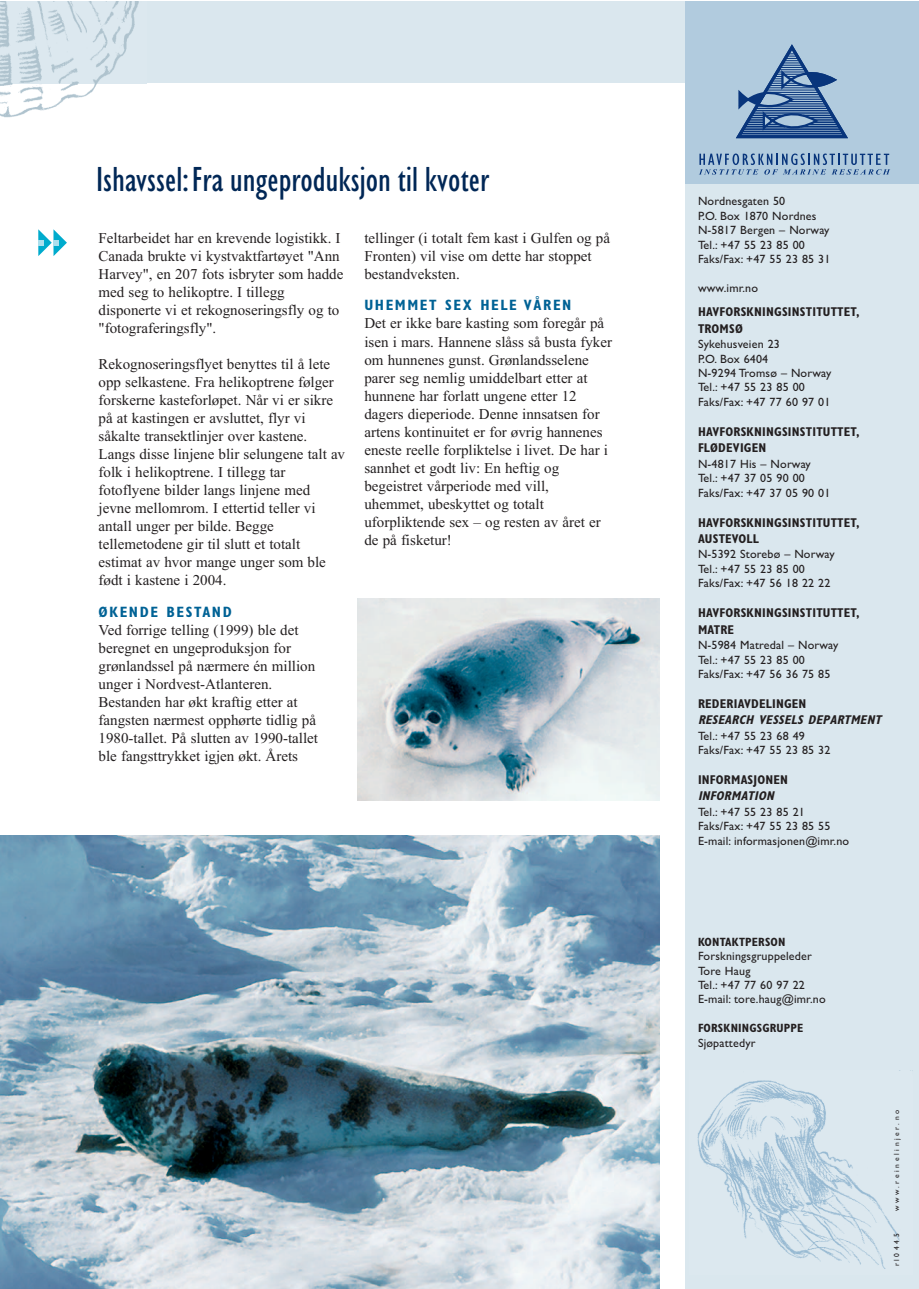
<style>
.page{position:relative;width:919px;height:1289px;background:#fff}
.page>*{position:absolute;margin:0;border:0;box-sizing:border-box;transform-origin:0 0}
.t1{font:condensed 36px "Gill Sans";color:#002756}
.t2{font:15px/18px "Times New Roman";color:#231f20}
.t3{font:700 condensed 15px "Gill Sans";letter-spacing:.105em;color:#006295}
.t4{font:700 condensed 12.75px/16.2px "Gill Sans";letter-spacing:.015em;color:#231f20}
.t5{font:italic 700 condensed 12.75px "Gill Sans";letter-spacing:.015em;color:#231f20}
.t6{font:12px/14.4px "Gill Sans";letter-spacing:.015em;color:#231f20}
.t7{font:700 condensed 12px "Gill Sans";letter-spacing:.015em;color:#231f20}
.t8{font:7.5px "Gill Sans";letter-spacing:.35em;color:#231f20}
</style>
<div class="page">
<img style="left:0;top:83px;width:147px;height:35px">
<div style="left:0;top:1px;width:918px;height:82px;background:#dae7ee"></div>
<img style="left:0;top:1px;width:139px;height:82px">
<div style="left:685px;top:184px;width:233px;height:1104px;background:#dae7ee"></div>
<img style="left:697px;top:1070px;width:214px;height:199px">
<div style="left:685px;top:1px;width:233px;height:183px;background:#b1cbde"></div>
<svg style="left:38px;top:229px;width:29px;height:27px"></svg>
<img style="left:0;top:835px;width:659px;height:453px">
<img style="left:357px;top:598px;width:302px;height:202px">
<svg style="left:736px;top:44px;width:112px;height:95px"></svg>
<svg style="left:699px;top:153px;width:191px;height:22px"></svg>
<h1 class="t1" style="left:96px;top:166px;width:394px">Ishavssel:Fra ungeproduksjon til kvoter</h1>
<p class="t2" style="left:99px;top:230px;width:246px">Feltarbeidet har en krevende logistikk. I Canada brukte vi kystvaktfartøyet "Ann Harvey", en 207 fots isbryter som hadde med seg to helikoptre. I tillegg disponerte vi et rekognoseringsfly og to "fotograferingsfly".</p>
<p class="t2" style="left:99px;top:356px;width:248px">Rekognoseringsflyet benyttes til å lete opp selkastene. Fra helikoptrene følger forskerne kasteforløpet. Når vi er sikre på at kastingen er avsluttet, flyr vi såkalte transektlinjer over kastene.<br>Langs disse linjene blir selungene talt av folk i helikoptrene. I tillegg tar fotoflyene bilder langs linjene med jevne mellomrom. I ettertid teller vi antall unger per bilde. Begge tellemetodene gir til slutt et totalt estimat av hvor mange unger som ble født i kastene i 2004.</p>
<p class="t3" style="left:99px;top:606px;width:135px">ØKENDE BESTAND</p>
<p class="t2" style="left:99px;top:622px;width:221px">Ved forrige telling (1999) ble det beregnet en ungeproduksjon for grønlandssel på nærmere én million unger i Nordvest-Atlanteren.<br>Bestanden har økt kraftig etter at fangsten nærmest opphørte tidlig på 1980-tallet. På slutten av 1990-tallet ble fangsttrykket igjen økt. Årets</p>
<p class="t2" style="left:364px;top:230px;width:247px">tellinger (i totalt fem kast i Gulfen og på<br>Fronten) vil vise om dette har stoppet bestandveksten.</p>
<p class="t3" style="left:364px;top:300px;width:208px">UHEMMET SEX HELE VÅREN</p>
<p class="t2" style="left:364px;top:316px;width:249px">Det er ikke bare kasting som foregår på isen i mars. Hannene slåss så busta fyker om hunnenes gunst. Grønlandsselene parer seg nemlig umiddelbart etter at hunnene har forlatt ungene etter 12 dagers dieperiode. Denne innsatsen for artens kontinuitet er for øvrig hannenes eneste reelle forpliktelse i livet. De har i sannhet et godt liv: En heftig og begeistret vårperiode med vill, uhemmet, ubeskyttet og totalt uforpliktende sex – og resten av året er de på fisketur!</p>
<p class="t6" style="left:698px;top:195px;width:134px">Nordnesgaten 50<br>P.O. Box 1870 Nordnes<br>N-5817 Bergen – Norway<br>Tel.: +47 55 23 85 00<br>Faks/Fax: +47 55 23 85 31</p>
<p class="t6" style="left:698px;top:282px;width:62px">www.imr.no</p>
<p class="t4" style="left:698px;top:305px;width:163px">HAVFORSKNINGSINSTITUTTET,<br>TROMSØ</p>
<p class="t6" style="left:698px;top:338px;width:135px">Sykehusveien 23<br>P.O. Box 6404<br>N-9294 Tromsø – Norway<br>Tel.: +47 55 23 85 00<br>Faks/Fax: +47 77 60 97 01</p>
<p class="t4" style="left:698px;top:425px;width:163px">HAVFORSKNINGSINSTITUTTET,<br>FLØDEVIGEN</p>
<p class="t6" style="left:698px;top:458px;width:134px">N-4817 His – Norway<br>Tel.: +47 37 05 90 00<br>Faks/Fax: +47 37 05 90 01</p>
<p class="t4" style="left:698px;top:515px;width:163px">HAVFORSKNINGSINSTITUTTET,<br>AUSTEVOLL</p>
<p class="t6" style="left:698px;top:548px;width:138px">N-5392 Storebø – Norway<br>Tel.: +47 55 23 85 00<br>Faks/Fax: +47 56 18 22 22</p>
<p class="t4" style="left:698px;top:606px;width:163px">HAVFORSKNINGSINSTITUTTET,<br>MATRE</p>
<p class="t6" style="left:698px;top:639px;width:142px">N-5984 Matredal – Norway<br>Tel.: +47 55 23 85 00<br>Faks/Fax: +47 56 36 75 85</p>
<p class="t4" style="left:698px;top:697px;width:110px">REDERIAVDELINGEN</p>
<p class="t5" style="left:698px;top:715px;width:187px">RESEARCH VESSELS DEPARTMENT</p>
<p class="t6" style="left:698px;top:730px;width:134px">Tel.: +47 55 23 68 49<br>Faks/Fax: +47 55 23 85 32</p>
<p class="t4" style="left:698px;top:773px;width:92px">INFORMASJONEN</p>
<p class="t5" style="left:698px;top:791px;width:80px">INFORMATION</p>
<p class="t6" style="left:698px;top:806px;width:153px">Tel.: +47 55 23 85 21<br>Faks/Fax: +47 55 23 85 55<br>E-mail: informasjonen@imr.no</p>
<p class="t7" style="left:698px;top:937px;width:89px">KONTAKTPERSON</p>
<p class="t6" style="left:698px;top:950px;width:129px">Forskningsgruppeleder<br>Tore Haug<br>Tel.: +47 77 60 97 22<br>E-mail: tore.haug@imr.no</p>
<p class="t7" style="left:698px;top:1023px;width:107px">FORSKNINGSGRUPPE</p>
<p class="t6" style="left:698px;top:1036px;width:59px">Sjøpattedyr</p>
<p class="t8" style="left:894px;top:1211px;width:103px;rotate:-90deg">www.reinelinjer.no</p>
<p class="t8" style="left:894px;top:1266px;width:34px;rotate:-90deg">rl0445</p>
</div>
